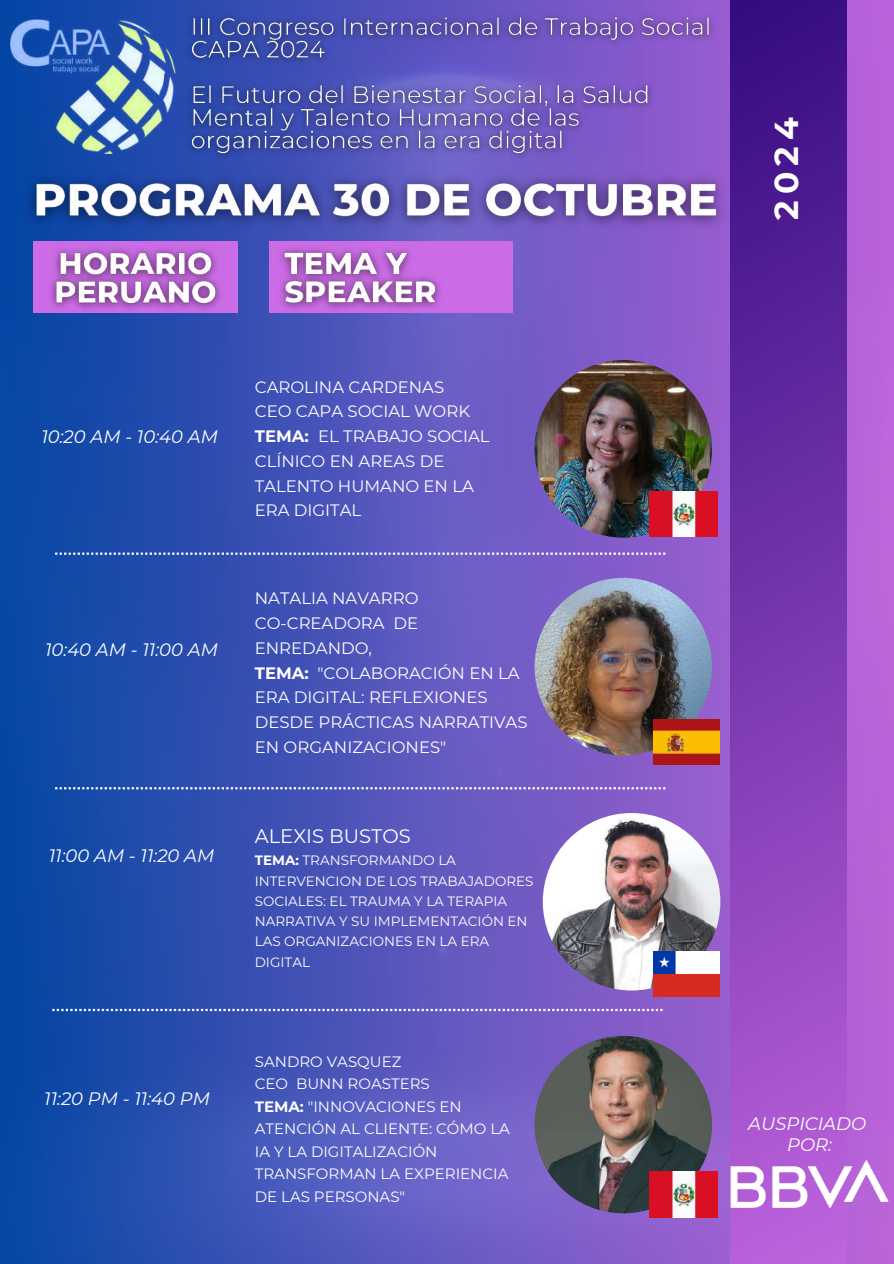
<style>
.page{position:relative;width:894px;height:1264px;background:#fff}
.page>*{position:absolute;margin:0;border:0;box-sizing:border-box;transform-origin:0 0}
.t1{font:700 33px "Montserrat";color:#fff}
.t2{font:19.5px "Montserrat";color:#fff}
.t3{font:italic 18px/21.3px "Montserrat";color:#fff;text-align:center}
.t4{font:16.5px/24.8px "Montserrat";color:#fff}
.t5{font:15px/22.5px "Montserrat";color:#fff}
.t6{font:13.5px/20.2px "Montserrat";color:#fff}
.s1{font-weight:700}
</style>
<div class="page">
<img style="left:0;top:0;width:893px;height:1263px">
<div style="left:730px;top:0;width:116px;height:1263px;background:linear-gradient(to bottom,#360c81,#bb62dc)"></div>
<svg style="left:55px;top:552px;width:610px;height:3px"></svg>
<svg style="left:55px;top:787px;width:610px;height:2px"></svg>
<svg style="left:52px;top:1008px;width:610px;height:3px"></svg>
<div style="left:33px;top:241px;width:205px;height:71px;background:#cb6ce6"></div>
<div style="left:270px;top:241px;width:242px;height:71px;background:#cb6ce6"></div>
<img style="left:534px;top:578px;width:177px;height:177px;border-radius:50%">
<img style="left:542px;top:813px;width:178px;height:177px;border-radius:50%">
<img style="left:534px;top:1035px;width:177px;height:178px;border-radius:50%">
<img style="left:10px;top:19px;width:166px;height:134px">
<img style="left:534px;top:360px;width:177px;height:177px;border-radius:50%">
<img style="left:730px;top:1160px;width:158px;height:47px">
<img style="left:649px;top:492px;width:68px;height:45px">
<img style="left:653px;top:719px;width:66px;height:45px">
<img style="left:653px;top:951px;width:66px;height:45px">
<img style="left:16px;top:165px;width:720px;height:74px">
<img style="left:179px;top:5px;width:541px;height:161px">
<img style="left:42px;top:238px;width:189px;height:81px">
<img style="left:271px;top:239px;width:179px;height:80px">
<img style="left:649px;top:1171px;width:68px;height:45px">
<p class="t3" style="left:41px;top:426px;width:178px">10:20 AM - 10:40 AM</p>
<p class="t3" style="left:45px;top:639px;width:174px">10:40 AM - 11:00 AM</p>
<p class="t3" style="left:49px;top:845px;width:167px">11:00 AM - 11:20 AM</p>
<p class="t3" style="left:44px;top:1087px;width:167px">11:20 PM - 11:40 PM</p>
<p class="t4" style="left:255px;top:374px;width:236px">CAROLINA CARDENAS<br>CEO CAPA SOCIAL WORK<br><span class="s1">TEMA:</span> EL TRABAJO SOCIAL<br>CLÍNICO EN AREAS DE<br>TALENTO HUMANO EN LA<br>ERA DIGITAL</p>
<p class="t4" style="left:255px;top:586px;width:274px">NATALIA NAVARRO<br>CO-CREADORA DE<br>ENREDANDO,<br><span class="s1">TEMA:</span> "COLABORACIÓN EN LA<br>ERA DIGITAL: REFLEXIONES<br>DESDE PRÁCTICAS NARRATIVAS<br>EN ORGANIZACIONES"</p>
<p class="t2" style="left:255px;top:823px;width:157px">ALEXIS BUSTOS</p>
<p class="t6" style="left:255px;top:850px;width:280px"><span class="s1">TEMA:</span> TRANSFORMANDO LA<br>INTERVENCION DE LOS TRABAJADORES<br>SOCIALES: EL TRAUMA Y LA TERAPIA<br>NARRATIVA Y SU IMPLEMENTACIÓN EN<br>LAS ORGANIZACIONES EN LA ERA<br>DIGITAL</p>
<p class="t5" style="left:255px;top:1050px;width:256px">SANDRO VASQUEZ<br>CEO BUNN ROASTERS<br><span class="s1">TEMA:</span> "INNOVACIONES EN<br>ATENCIÓN AL CLIENTE: CÓMO LA<br>IA Y LA DIGITALIZACIÓN<br>TRANSFORMAN LA EXPERIENCIA<br>DE LAS PERSONAS"</p>
<h1 class="t1" style="left:766px;top:220px;width:104px;rotate:-90deg">2024</h1>
<p class="t3" style="left:748px;top:1112px;width:119px">AUSPICIADO<br>POR:</p>
</div>
